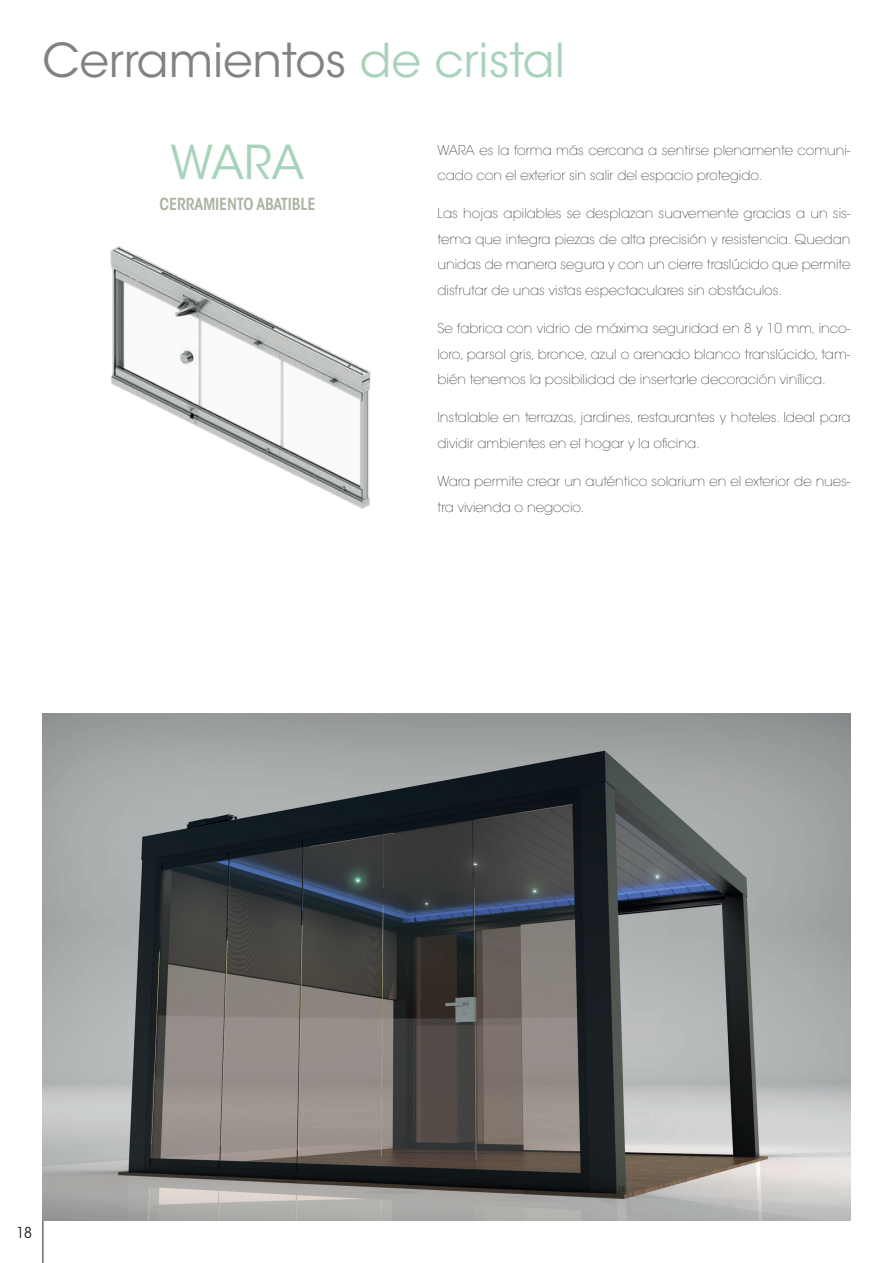
<style>
.page{position:relative;width:893px;height:1263px;background:#fff}
.page>*{position:absolute;margin:0;border:0;box-sizing:border-box;transform-origin:0 0}
.t1{font:46.5px "ITC Avant Garde Std";color:#808285}
.t2{font:46.5px "ITC Avant Garde Std";color:#a8d3ba}
.t3{font:600 condensed 16.5px "ITC Avant Garde Std";letter-spacing:-.01em;color:#a9b4a2}
.t4{font:condensed 15px "ITC Avant Garde Std";color:#231f20}
.t5{font:200 13.5px/25.5px "ITC Avant Garde Std";color:#231f20}
.s1{color:#a8d3ba}
</style>
<div class="page">
<hr style="left:43px;top:1220px;width:1px;height:43px;background:#231f20">
<img style="left:110px;top:246px;width:261px;height:263px">
<img style="left:42px;top:714px;width:809px;height:506px">
<h1 class="t1" style="left:43px;top:32px;width:524px">Cerramientos <span class="s1">de cristal</span></h1>
<h1 class="t2" style="left:171px;top:134px;width:135px">WARA</h1>
<p class="t3" style="left:160px;top:194px;width:157px">CERRAMIENTO ABATIBLE</p>
<p class="t5" style="left:437px;top:137px;width:414px">WARA es la forma más cercana a sentirse plenamente comuni&shy;cado con el exterior sin salir del espacio protegido.</p>
<p class="t5" style="left:437px;top:201px;width:414px;text-align:justify">Las hojas apilables se desplazan suavemente gracias a un sis&shy;tema que integra piezas de alta precisión y resistencia. Quedan unidas de manera segura y con un cierre traslúcido que permite disfrutar de unas vistas espectaculares sin obstáculos.</p>
<p class="t5" style="left:437px;top:316px;width:414px;text-align:justify">Se fabrica con vidrio de máxima seguridad en 8 y 10 mm, inco&shy;loro, parsol gris, bronce, azul o arenado blanco translúcido, tam&shy;bién tenemos la posibilidad de insertarle decoración vinílica.</p>
<p class="t5" style="left:437px;top:405px;width:414px">Instalable en terrazas, jardines, restaurantes y hoteles. Ideal para dividir ambientes en el hogar y la oficina.</p>
<p class="t5" style="left:437px;top:469px;width:414px">Wara permite crear un auténtico solarium en el exterior de nues&shy;tra vivienda o negocio.</p>
<p class="t4" style="left:16px;top:1224px;width:17px">18</p>
</div>
